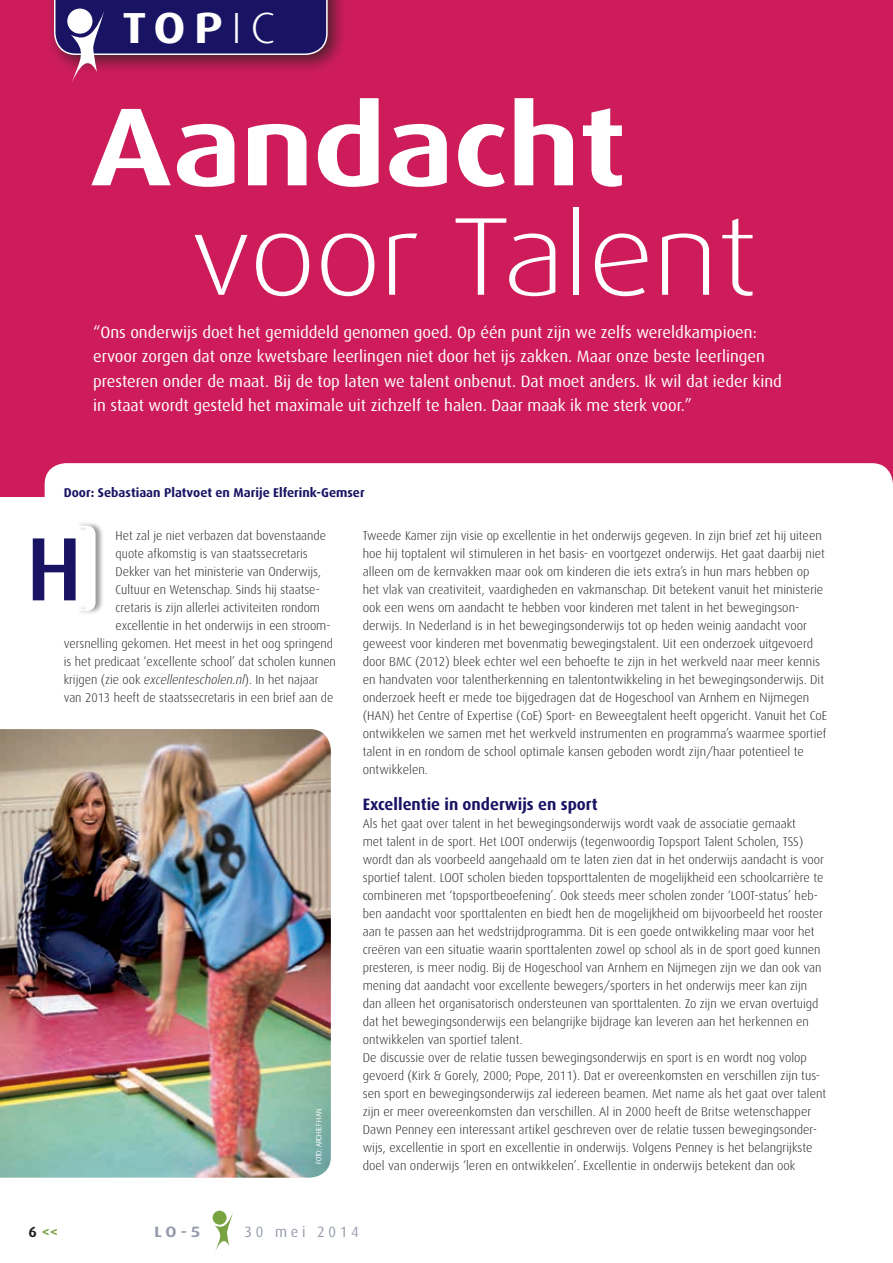
<style>
.page{position:relative;width:893px;height:1263px;background:#fff}
.page>*{position:absolute;margin:0;border:0;box-sizing:border-box;transform-origin:0 0}
.t1{font:300 111px "Dax Wide";color:#fff}
.t2{font:700 111px "Dax Wide";color:#fff}
.t3{font:500 90px "Dax";color:#191364}
.t4{font:700 43.5px "Dax Wide";color:#fff}
.t5{font:16.5px/24px "Dax";color:#fff}
.t6{font:700 16.5px "Dax";color:#191364}
.t7{font:15px "Dax";letter-spacing:.26em;color:#959bab;scale:.96 1}
.t8{font:700 15px "Dax Wide";color:#959bab}
.t9{font:700 15px "Dax";color:#78a341}
.t10{font:300 12.75px/18px "Dax";color:#231f20}
.t11{font:700 12.75px "Dax";color:#191364}
.t12{font:7.5px "Imago";letter-spacing:.025em;color:#fff;scale:.8 1}
.s1{font-weight:300}
.s2{font-style:italic}
.s3{color:#231f20}
</style>
<div class="page">
<div style="left:0;top:0;width:893px;height:497px;background:#ce1c5a"></div>
<div style="left:45px;top:463px;width:848px;height:159px;background:#fff;border-radius:21px"></div>
<div style="left:46px;top:0;width:302px;height:75px;background:#231f20;opacity:.75"></div>
<svg style="left:54px;top:0;width:274px;height:82px"></svg>
<div style="left:76px;top:521px;width:28px;height:95px;background:#231f20;opacity:.45"></div>
<svg style="left:77px;top:526px;width:19px;height:85px"></svg>
<img style="left:0;top:729px;width:331px;height:449px">
<div style="left:213px;top:1211px;width:14px;height:14px;background:#78a341;border-radius:50%"></div>
<svg style="left:215px;top:1212px;width:18px;height:39px"></svg>
<h3 class="t4" style="left:122px;top:3px;width:130px">TOP<span class="s1">ic</span></h3>
<h1 class="t2" style="left:91px;top:84px;width:536px">Aandacht</h1>
<h1 class="t1" style="left:191px;top:195px;width:568px">voor Talent</h1>
<p class="t5" style="left:93px;top:321px;width:690px">“Ons onderwijs doet het gemiddeld genomen goed. Op één punt zijn we zelfs wereldkampioen: ervoor zorgen dat onze kwetsbare leerlingen niet door het ijs zakken. Maar onze beste leerlingen presteren onder de maat. Bij de top laten we talent onbenut. Dat moet anders. Ik wil dat ieder kind in staat wordt gesteld het maximale uit zichzelf te halen. Daar maak ik me sterk voor.”</p>
<p class="t11" style="left:64px;top:485px;width:302px">Door: Sebastiaan Platvoet en Marije Elferink-Gemser</p>
<p class="t10" style="left:116px;top:527px;width:212px">Het zal je niet verbazen dat bovenstaande</p>
<p class="t10" style="left:116px;top:545px;width:194px">quote afkomstig is van staatssecretaris</p>
<p class="t10" style="left:116px;top:563px;width:207px">Dekker van het ministerie van Onderwijs,</p>
<p class="t10" style="left:116px;top:581px;width:206px">Cultuur en Wetenschap. Sinds hij staatse-</p>
<p class="t10" style="left:116px;top:599px;width:206px">cretaris is zijn allerlei activiteiten rondom</p>
<p class="t10" style="left:116px;top:617px;width:216px">excellentie in het onderwijs in een stroom-</p>
<p class="t10" style="left:64px;top:635px;width:271px">versnelling gekomen. Het meest in het oog springend</p>
<p class="t10" style="left:64px;top:653px;width:274px">is het predicaat ‘excellente school’ dat scholen kunnen</p>
<p class="t10" style="left:64px;top:671px;width:256px">krijgen (zie ook <span class="s2">excellentescholen.nl</span>). I n het najaar</p>
<p class="t10" style="left:64px;top:689px;width:271px">van 2013 heeft de staatssecretaris in een brief aan de</p>
<h2 class="t3" style="left:26px;top:519px;width:57px">H</h2>
<p class="t12" style="left:314px;top:1164px;width:70px;rotate:-90deg">foto: archief han</p>
<p class="t10" style="left:363px;top:527px;width:465px">Tweede Kamer zijn visie op excellentie in het onderwijs gegeven. I n zijn brief zet hij uiteen hoe hij toptalent wil stimuleren in het basis- en voortgezet onderwijs. Het gaat daarbij niet alleen om de kernvakken maar ook om kinderen die iets extra’s in hun mars hebben op het vlak van creativiteit, vaardigheden en vakmanschap. Dit betekent vanuit het ministerie ook een wens om aandacht te hebben voor kinderen met talent in het bewegingson&shy;derwijs. I n Nederland is in het bewegingsonderwijs tot op heden weinig aandacht voor geweest voor kinderen met bovenmatig bewegingstalent. Uit een onderzoek uitgevoerd door BMC (2012) bleek echter wel een behoefte te zijn in het werkveld naar meer kennis en handvaten voor talentherkenning en talentontwikkeling in het bewegingsonderwijs. Dit onderzoek heeft er mede toe bijgedragen dat de Hogeschool van Arnhem en Nijmegen (HAN) het Centre of Expertise (CoE) Sport- en Beweegtalent heeft opgericht. Vanuit het CoE ontwikkelen we samen met het werkveld instrumenten en programma’s waarmee sportief talent in en rondom de school optimale kansen geboden wordt zijn/haar potentieel te ontwikkelen.</p>
<p class="t6" style="left:363px;top:795px;width:236px">Excellentie in onderwijs en sport</p>
<p class="t10" style="left:363px;top:815px;width:435px">Als het gaat over talent in het bewegingsonderwijs wordt vaak de associatie gemaakt met talent in de sport. Het LOOT</p>
<p class="t10" style="left:363px;top:833px;width:463px;text-indent:165px">onderwijs (tegenwoordig Topsport Talent Scholen, TSS) wordt dan als voorbeeld aangehaald om te laten zien dat in het onderwijs aandacht is voor sportief talent. LOOT</p>
<p class="t10" style="left:363px;top:869px;width:462px;text-indent:105px">scholen bieden topsporttalenten de mogelijkheid een schoolcarrière te combineren met ‘topsportbeoefening’. Ook steeds meer scholen zonder ‘LOOT</p>
<p class="t10" style="left:363px;top:887px;width:465px;text-indent:392px">-status’ heb&shy;ben aandacht voor sporttalenten en biedt hen de mogelijkheid om bijvoorbeeld het rooster aan te passen aan het wedstrijdprogramma. Dit is een goede ontwikkeling maar voor het creëren van een situatie waarin sporttalenten zowel op school als in de sport goed kunnen presteren, is meer nodig. Bij de Hogeschool van Arnhem en Nijmegen zijn we dan ook van mening dat aandacht voor excellente bewegers/sporters in het onderwijs meer kan zijn dan alleen het organisatorisch ondersteunen van sporttalenten. Zo zijn we ervan overtuigd dat het bewegingsonderwijs een belangrijke bijdrage kan leveren aan het herkennen en ontwikkelen van sportief talent.<br>De discussie over de relatie tussen bewegingsonderwijs en sport is en wordt nog volop gevoerd (Kirk &amp; Gorely, 2000; Pope, 2011). Dat er overeenkomsten en verschillen zijn tus&shy;sen sport en bewegingsonderwijs zal iedereen beamen. Met name als het gaat over talent zijn er meer overeenkomsten dan verschillen. Al in 2000 heeft de Britse wetenschapper Dawn Penney een interessant artikel geschreven over de relatie tussen bewegingsonder&shy;wijs, excellentie in sport en excellentie in onderwijs. Volgens Penney is het belangrijkste doel van onderwijs ‘leren en ontwikkelen’. Excellentie in onderwijs betekent dan ook</p>
<p class="t9" style="left:29px;top:1224px;width:31px"><span class="s3">6</span> &lt;&lt;</p>
<p class="t8" style="left:154px;top:1223px;width:48px">LO-5</p>
<p class="t7" style="left:245px;top:1223px;width:120px">30 mei 2014</p>
</div>
